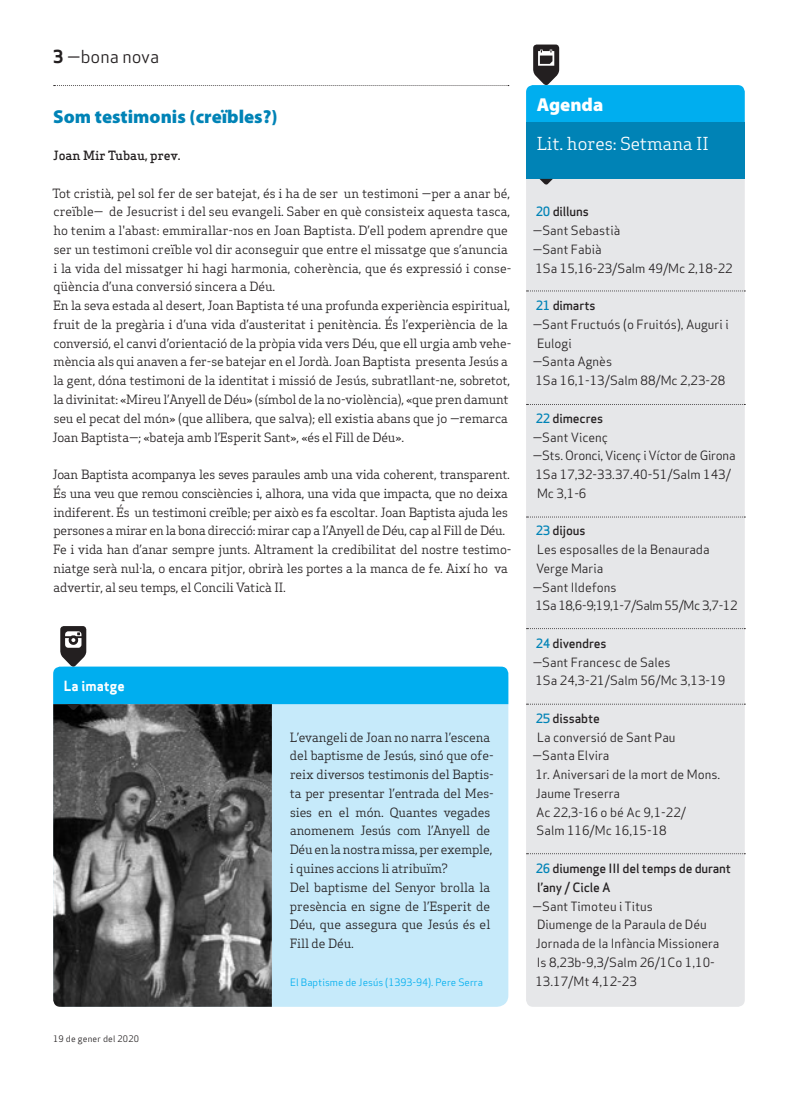
<style>
.page{position:relative;width:798px;height:1099px;background:#fff}
.page>*{position:absolute;margin:0;border:0;box-sizing:border-box;transform-origin:0 0}
.Titular_Petit{font:900 18.75px "Myriad Pro";color:#0083b6}
.Titular_Secció{font:900 18.75px "Myriad Pro";color:#fff}
.Subtitol_Secció{font:17.5px "Apex Serif";color:#fff}
.Capçalera{font:17.5px "Apex Sans Book T";color:#231f20}
.Titular_Secció_Petit{font:13.75px "Apex Sans Bold T";color:#fff}
.Text_General{font:12.5px/18.8px "Apex Serif";letter-spacing:-.01em;color:#231f20}
.Text_General-2{font:12.5px/18.8px "Apex Sans Book T";color:#231f20}
.Text_General-3{font:12.5px/18.8px "Apex Sans Medium T";letter-spacing:-.01em;color:#231f20}
.Text_General-4{font:12.5px "Apex Sans Book T";letter-spacing:-.02em;color:#231f20}
.Text_General-5{font:12.5px "Apex Sans Book T";letter-spacing:-.03em;color:#231f20}
.Autors{font:500 12.5px "Apex Serif";color:#231f20}
.Credit_La_Imatge{font:10px "Apex Sans Book T";color:#00aeef}
.Data_Peu{font:8.75px "Apex Sans Book T";letter-spacing:.02em;color:#231f20}
.s1{font-family:"Apex Sans Bold T"}
.s2{color:#0083b6}
</style>
<div class="page">
<svg style="left:54px;top:85px;width:454px;height:1px"></svg>
<div style="left:526px;top:179px;width:218px;height:827px;background:#e6e7e9"></div>
<svg style="left:526px;top:290px;width:219px;height:1px"></svg>
<svg style="left:526px;top:404px;width:219px;height:1px"></svg>
<svg style="left:526px;top:516px;width:219px;height:1px"></svg>
<svg style="left:526px;top:628px;width:219px;height:1px"></svg>
<svg style="left:526px;top:703px;width:219px;height:1px"></svg>
<svg style="left:526px;top:853px;width:219px;height:1px"></svg>
<svg style="left:526px;top:45px;width:218px;height:78px"></svg>
<div style="left:526px;top:123px;width:218px;height:56px;background:#0083b6"></div>
<svg style="left:539px;top:179px;width:13px;height:6px"></svg>
<div style="left:53px;top:666px;width:455px;height:340px;background:#c6eafa;border-radius:11px"></div>
<img style="left:53px;top:710px;width:219px;height:296px">
<svg style="left:53px;top:626px;width:455px;height:84px"></svg>
<p class="Capçalera" style="left:53px;top:46px;width:107px"><span class="s1">3</span> —bona nova</p>
<p class="Titular_Petit" style="left:53px;top:104px;width:226px">Som testimonis (creïbles?)</p>
<p class="Autors" style="left:53px;top:148px;width:129px">Joan Mir Tubau, prev.</p>
<p class="Text_General" style="left:52px;top:183px;width:460px">Tot cristià, pel sol fer de ser batejat, és i ha de ser un testimoni —per a anar bé, creïble— de Jesucrist i del seu evangeli. Saber en què consisteix aquesta tasca, ho tenim a l'abast: emmirallar-nos en Joan Baptista. D’ell podem aprendre que ser un testimoni creïble vol dir aconseguir que entre el missatge que s’anuncia i la vida del missatger hi hagi harmonia, coherència, que és expressió i conse&shy;qüència d’una conversió sincera a Déu.</p>
<p class="Text_General" style="left:52px;top:296px;width:460px">En la seva estada al desert, Joan Baptista té una profunda experiència espiritual, fruit de la pregària i d’una vida d’austeritat i penitència. És l’experiència de la conversió, el canvi d’orientació de la pròpia vida vers Déu, que ell urgia amb vehe&shy;mència als qui anaven a fer-se batejar en el Jordà. Joan Baptista presenta Jesús a la gent, dóna testimoni de la identitat i missió de Jesús, subratllant-ne, sobretot, la divinitat: «Mireu l’Anyell de Déu» (símbol de la no-violència), «que pren damunt seu el pecat del món» (que allibera, que salva); ell existia abans que jo —remarca Joan Baptista—; «bateja amb l’Esperit Sant», «és el Fill de Déu».</p>
<p class="Text_General" style="left:52px;top:465px;width:459px">Joan Baptista acompanya les seves paraules amb una vida coherent, transparent.<br>És una veu que remou consciències i, alhora, una vida que impacta, que no deixa indiferent. És un testimoni creïble; per això es fa escoltar. Joan Baptista ajuda les persones a mirar en la bona direcció: mirar cap a l’Anyell de Déu, cap al Fill de Déu.</p>
<p class="Text_General" style="left:53px;top:540px;width:459px">Fe i vida han d’anar sempre junts. Altrament la credibilitat del nostre testimo&shy;niatge serà nul·la, o encara pitjor, obrirà les portes a la manca de fe. Així ho va advertir, al seu temps, el Concili Vaticà II.</p>
<p class="Titular_Secció_Petit" style="left:64px;top:677px;width:62px">La imatge</p>
<p class="Data_Peu" style="left:53px;top:1032px;width:87px">19 de gener del 2020</p>
<p class="Text_General" style="left:289px;top:727px;width:205px">L’evangeli de Joan no narra l’escena del baptisme de Jesús, sinó que ofe&shy;reix diversos testimonis del Baptis&shy;ta per presentar l’entrada del Mes&shy;sies en el món. Quantes vegades anomenem Jesús com l’Anyell de Déu en la nostra missa, per exemple, i quines accions li atribuïm?</p>
<p class="Text_General" style="left:289px;top:877px;width:202px;text-align:justify">Del baptisme del Senyor brolla la presència en signe de l’Esperit de Déu, que assegura que Jesús és el Fill de Déu.</p>
<p class="Credit_La_Imatge" style="left:290px;top:975px;width:194px">El Baptisme de Jesús (1393-94). Pere Serra</p>
<p class="Titular_Secció" style="left:536px;top:92px;width:68px">Agenda</p>
<p class="Subtitol_Secció" style="left:536px;top:133px;width:174px">Lit. hores: Setmana II</p>
<p class="Text_General-3" style="left:535px;top:202px;width:54px"><span class="s2">20</span> dilluns</p>
<p class="Text_General-2" style="left:532px;top:221px;width:89px">—Sant Sebastià</p>
<p class="Text_General-2" style="left:532px;top:240px;width:71px">—Sant Fabià</p>
<p class="Text_General-2" style="left:535px;top:258px;width:199px">1Sa 15,16-23/Salm 49/Mc 2,18-22</p>
<p class="Text_General-3" style="left:535px;top:296px;width:61px"><span class="s2">21</span> dimarts</p>
<p class="Text_General-2" style="left:537px;top:315px;width:193px;text-indent:-4px">—Sant Fructuós (o Fruitós), Auguri i<br>Eulogi</p>
<p class="Text_General-2" style="left:532px;top:352px;width:81px">—Santa Agnès</p>
<p class="Text_General-2" style="left:535px;top:371px;width:191px">1Sa 16,1-13/Salm 88/Mc 2,23-28</p>
<p class="Text_General-3" style="left:535px;top:408px;width:69px"><span class="s2">22</span> dimecres</p>
<p class="Text_General-2" style="left:532px;top:427px;width:77px">—Sant Vicenç</p>
<p class="Text_General-4" style="left:532px;top:447px;width:204px">—Sts. Oronci, Vicenç i Víctor de Girona</p>
<p class="Text_General-2" style="left:535px;top:465px;width:197px">1Sa 17,32-33.37.40-51/Salm 143/<br>Mc 3,1-6</p>
<p class="Text_General-3" style="left:535px;top:521px;width:51px"><span class="s2">23</span> dijous</p>
<p class="Text_General-2" style="left:536px;top:540px;width:175px">Les esposalles de la Benaurada<br>Verge Maria</p>
<p class="Text_General-2" style="left:532px;top:577px;width:85px">—Sant Ildefons</p>
<p class="Text_General-5" style="left:535px;top:597px;width:203px">1Sa 18,6-9;19,1-7/Salm 55/Mc 3,7-12</p>
<p class="Text_General-3" style="left:535px;top:633px;width:72px"><span class="s2">24</span> divendres</p>
<p class="Text_General-2" style="left:532px;top:652px;width:139px">—Sant Francesc de Sales</p>
<p class="Text_General-2" style="left:535px;top:671px;width:191px">1Sa 24,3-21/Salm 56/Mc 3,13-19</p>
<p class="Text_General-3" style="left:535px;top:708px;width:66px"><span class="s2">25</span> dissabte</p>
<p class="Text_General-2" style="left:537px;top:727px;width:140px">La conversió de Sant Pau</p>
<p class="Text_General-2" style="left:532px;top:746px;width:78px">—Santa Elvira</p>
<p class="Text_General-2" style="left:535px;top:765px;width:186px">1r. Aniversari de la mort de Mons.<br>Jaume Treserra</p>
<p class="Text_General-2" style="left:536px;top:802px;width:151px">Ac 22,3-16 o bé Ac 9,1-22/</p>
<p class="Text_General-2" style="left:536px;top:821px;width:132px">Salm 116/Mc 16,15-18</p>
<p class="Text_General-3" style="left:535px;top:858px;width:197px"><span class="s2">26</span> diumenge III del temps de durant l’any / Cicle A</p>
<p class="Text_General-2" style="left:532px;top:896px;width:122px">—Sant Timoteu i Titus</p>
<p class="Text_General-2" style="left:537px;top:915px;width:171px">Diumenge de la Paraula de Déu</p>
<p class="Text_General-2" style="left:535px;top:933px;width:185px">Jornada de la Infància Missionera</p>
<p class="Text_General-2" style="left:535px;top:952px;width:181px">Is 8,23b-9,3/Salm 26/1Co 1,10-<br>13.17/Mt 4,12-23</p>
</div>
